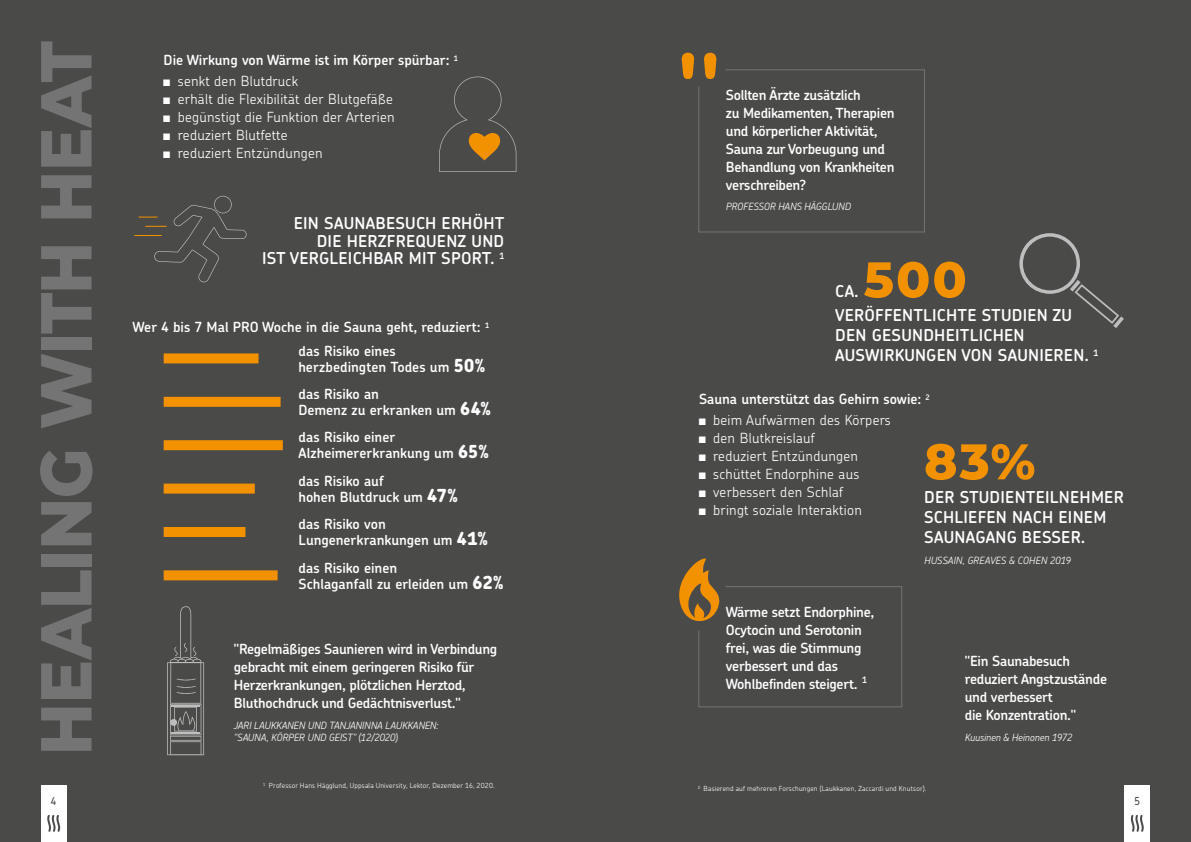
<style>
.page{position:relative;width:1191px;height:842px;background:#4a4a49}
.page>*{position:absolute;margin:0;border:0;box-sizing:border-box;transform-origin:0 0}
.t1{font:800 72px "Montserrat";letter-spacing:-.01em;color:#757474;scale:.9 1}
.t2{font:800 50px "Montserrat";color:#f39200}
.t3{font:600 16.4px/20px "Chevin Pro";letter-spacing:.015em;color:#fff}
.t4{font:600 14px/18px "Chevin Pro";letter-spacing:-.02em;color:#fff}
.t5{font:300 14px "Chevin Pro";letter-spacing:.02em;color:#fff}
.t6{font:600 14px/27.3px "Chevin Pro";color:#fff}
.t7{font:500 11px "Chevin Pro";color:#4a4a49}
.t8{font:italic 300 10px/12px "Chevin Pro";letter-spacing:-.015em;color:#fff}
.t9{font:300 7px "Chevin Pro";letter-spacing:.02em;color:#fff}
.s1{font-family:"Arial Narrow";font-weight:400}
.s2{font-weight:800;font-size:18px}
</style>
<div class="page">
<div style="left:1124px;top:786px;width:25px;height:56px;background:#fff"></div>
<svg style="left:1130px;top:815px;width:14px;height:17px"></svg>
<div style="left:41px;top:786px;width:25px;height:56px;background:#fff"></div>
<svg style="left:47px;top:815px;width:14px;height:17px"></svg>
<div style="left:164px;top:353px;width:94px;height:10px;background:#f39200"></div>
<div style="left:164px;top:397px;width:116px;height:10px;background:#f39200"></div>
<div style="left:164px;top:440px;width:119px;height:10px;background:#f39200"></div>
<div style="left:164px;top:484px;width:91px;height:10px;background:#f39200"></div>
<div style="left:164px;top:527px;width:81px;height:10px;background:#f39200"></div>
<div style="left:164px;top:570px;width:114px;height:10px;background:#f39200"></div>
<svg style="left:681px;top:53px;width:244px;height:180px"></svg>
<svg style="left:679px;top:558px;width:223px;height:150px"></svg>
<svg style="left:167px;top:606px;width:37px;height:149px"></svg>
<svg style="left:439px;top:76px;width:77px;height:96px"></svg>
<svg style="left:1019px;top:233px;width:105px;height:95px"></svg>
<svg style="left:135px;top:196px;width:112px;height:86px"></svg>
<h1 class="t1" style="left:13px;top:755px;width:795px;rotate:-90deg">HEALING WITH HEAT</h1>
<p class="t6" style="left:164px;top:46px;width:296px">Die Wirkung von Wärme ist im Körper spürbar: <sup>1</sup></p>
<p class="t5" style="left:164px;top:72px;width:136px"><span class="s1">■</span> senkt den Blutdruck</p>
<p class="t5" style="left:164px;top:90px;width:231px"><span class="s1">■</span> erhält die Flexibilität der Blutgefäße</p>
<p class="t5" style="left:164px;top:108px;width:232px"><span class="s1">■</span> begünstigt die Funktion der Arterien</p>
<p class="t5" style="left:164px;top:126px;width:125px"><span class="s1">■</span> reduziert Blutfette</p>
<p class="t5" style="left:164px;top:144px;width:160px"><span class="s1">■</span> reduziert Entzündungen</p>
<p class="t3" style="left:262px;top:214px;width:244px;line-height:17.6px;text-align:right">EIN SAUNABESUCH ERHÖHT<br>DIE HERZFREQUENZ UND<br>IST VERGLEICHBAR MIT SPORT. <sup>1</sup></p>
<p class="t6" style="left:298px;top:315px;width:192px;line-height:23.8px;text-indent:-166px">Wer 4 bis 7 Mal PRO Woche in die Sauna geht, reduziert: <sup>1 </sup>das Risiko eines</p>
<p class="t6" style="left:298px;top:353px;width:188px">herzbedingten Todes um <span class="s2">50% </span>das Risiko an</p>
<p class="t6" style="left:298px;top:396px;width:194px">Demenz zu erkranken um <span class="s2">64% </span>das Risiko einer</p>
<p class="t6" style="left:298px;top:439px;width:192px">Alzheimererkrankung um <span class="s2">65% </span>das Risiko auf</p>
<p class="t4" style="left:298px;top:483px;width:161px;line-height:27.3px">hohen Blutdruck um <span class="s2">47% </span>das Risiko von</p>
<p class="t4" style="left:298px;top:526px;width:191px;line-height:27.3px">Lungenerkrankungen um <span class="s2">41% </span>das Risiko einen</p>
<p class="t4" style="left:298px;top:574px;width:207px">Schlaganfall zu erleiden um <span class="s2">62%</span></p>
<p class="t4" style="left:234px;top:640px;width:265px">"Regelmäßiges Saunieren wird in Verbindung gebracht mit einem geringeren Risiko für Herzerkrankungen, plötzlichen Herztod, Bluthochdruck und Gedächtnisverlust."</p>
<p class="t8" style="left:234px;top:719px;width:206px">JARI LAUKKANEN UND TANJANINNA LAUKKANEN: "SAUNA, KÖRPER UND GEIST" (12/2020)</p>
<p class="t4" style="left:726px;top:85px;width:170px">Sollten Ärzte zusätzlich<br>zu Medikamenten, Therapien und körperlicher Aktivität,<br>Sauna zur Vorbeugung und<br>Behandlung von Krankheiten verschreiben?</p>
<p class="t8" style="left:726px;top:200px;width:126px">PROFESSOR HANS HÄGGLUND</p>
<h2 class="t2" style="left:863px;top:243px;width:105px">500</h2>
<p class="t3" style="left:835px;top:304px;width:265px">VERÖFFENTLICHTE STUDIEN ZU<br>DEN GESUNDHEITLICHEN<br>AUSWIRKUNGEN VON SAUNIEREN. <sup>1</sup></p>
<p class="t3" style="left:835px;top:281px;width:25px">CA.</p>
<p class="t6" style="left:699px;top:385px;width:232px">Sauna unterstützt das Gehirn sowie: <sup>2</sup></p>
<p class="t5" style="left:699px;top:410px;width:193px"><span class="s1">■</span> beim Aufwärmen des Körpers</p>
<p class="t5" style="left:699px;top:428px;width:117px"><span class="s1">■</span> den Blutkreislauf</p>
<p class="t5" style="left:699px;top:446px;width:160px"><span class="s1">■</span> reduziert Entzündungen</p>
<p class="t5" style="left:699px;top:464px;width:162px"><span class="s1">■</span> schüttet Endorphine aus</p>
<p class="t5" style="left:699px;top:482px;width:146px"><span class="s1">■</span> verbessert den Schlaf</p>
<p class="t5" style="left:699px;top:500px;width:164px"><span class="s1">■</span> bringt soziale Interaktion</p>
<h2 class="t2" style="left:924px;top:425px;width:113px">83%</h2>
<p class="t3" style="left:924px;top:486px;width:201px">DER STUDIENTEILNEHMER<br>SCHLIEFEN NACH EINEM<br>SAUNAGANG BESSER.</p>
<p class="t8" style="left:924px;top:554px;width:148px">HUSSAIN, GREAVES &amp; COHEN 2019</p>
<p class="t4" style="left:726px;top:602px;width:150px">Wärme setzt Endorphine,<br>Ocytocin und Serotonin frei, was die Stimmung verbessert und das<br>Wohlbefinden steigert. <sup>1</sup></p>
<p class="t4" style="left:964px;top:652px;width:144px">"Ein Saunabesuch reduziert Angstzustände und verbessert<br>die Konzentration."</p>
<p class="t8" style="left:964px;top:731px;width:109px">Kuusinen &amp; Heinonen 1972</p>
<p class="t9" style="left:263px;top:781px;width:233px"><sup>1</sup> Professor Hans Hägglund, Uppsala University, Lektor, Dezember 16, 2020.</p>
<p class="t9" style="left:697px;top:783px;width:230px">² Basierend auf mehreren Forschungen (Laukkanen, Zaccardi und Knutsor).</p>
<p class="t7" style="left:51px;top:793px;width:8px">4</p>
<p class="t7" style="left:1134px;top:793px;width:8px">5</p>
</div>
